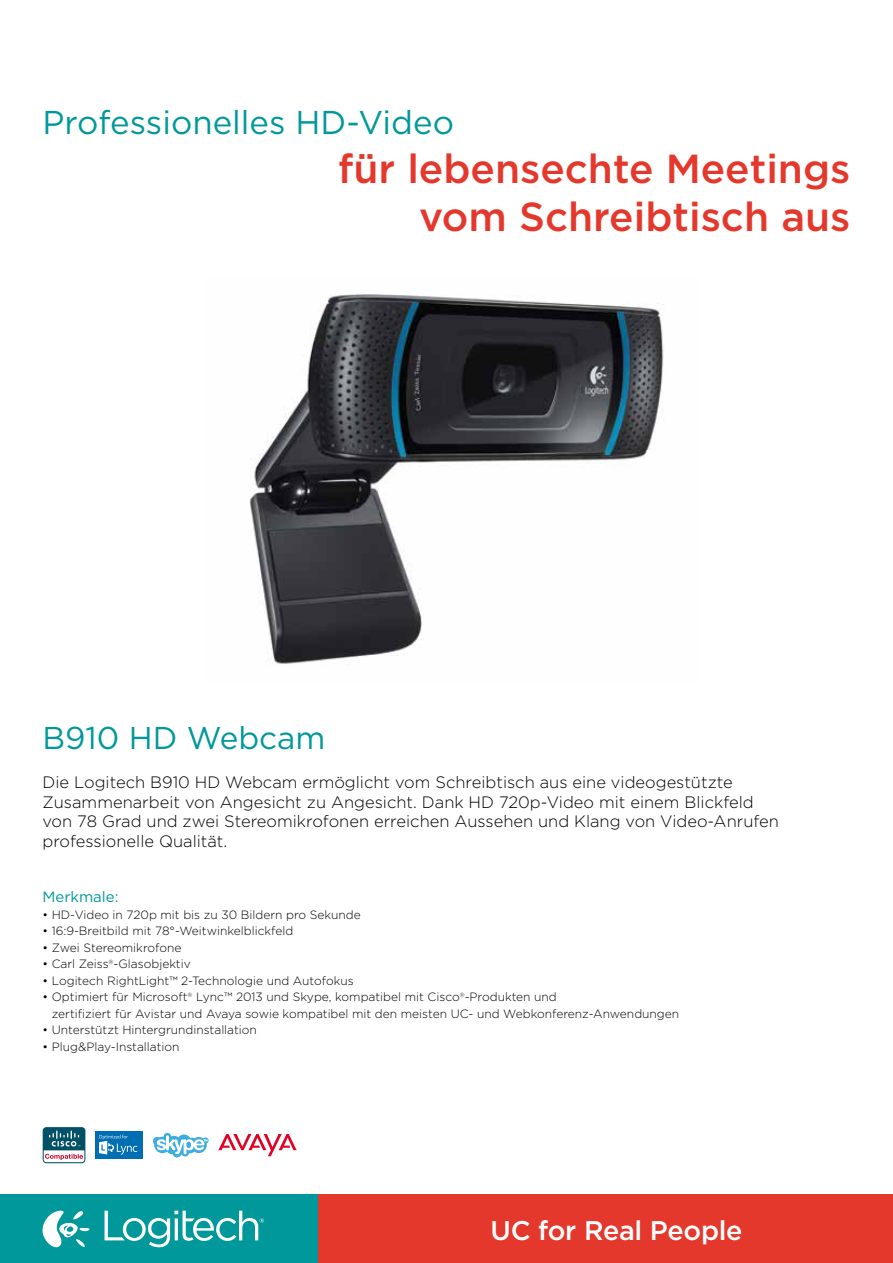
<style>
.page{position:relative;width:893px;height:1263px;background:#fff}
.page>*{position:absolute;margin:0;border:0;box-sizing:border-box;transform-origin:0 0}
.t1{font:500 40.5px/48.6px "Gotham";color:#e5382c;text-align:right}
.t2{font:33px "Gotham";color:#00989a}
.t3{font:31.5px "Gotham";color:#00989a}
.t4{font:500 27px "Gotham";letter-spacing:-.01em;color:#fff}
.t5{font:300 16.5px/19.5px "Gotham";color:#000}
.t6{font:15px "Gotham";color:#00989a}
.t7{font:300 12px/16.5px "Gotham";color:#000}
</style>
<div class="page">
<div style="left:0;top:1195px;width:319px;height:68px;background:#00989a"></div>
<div style="left:319px;top:1195px;width:574px;height:68px;background:#e5382c"></div>
<svg style="left:105px;top:1211px;width:159px;height:36px"></svg>
<svg style="left:43px;top:1211px;width:47px;height:36px"></svg>
<img style="left:249px;top:294px;width:415px;height:370px">
<div style="left:95px;top:1131px;width:48px;height:28px;background:#006eb3"></div>
<svg style="left:99px;top:1135px;width:38px;height:19px"></svg>
<div style="left:43px;top:1127px;width:42px;height:36px;background:#005165;border-radius:4px"></div>
<svg style="left:44px;top:1130px;width:40px;height:32px"></svg>
<svg style="left:153px;top:1133px;width:56px;height:24px"></svg>
<svg style="left:218px;top:1134px;width:79px;height:22px"></svg>
<h2 class="t2" style="left:43px;top:104px;width:413px">Professionelles HD-Video</h2>
<h1 class="t1" style="left:338px;top:143px;width:514px">für lebensechte Meetings vom Schreibtisch aus</h1>
<h3 class="t3" style="left:43px;top:721px;width:284px">B910 HD Webcam</h3>
<p class="t5" style="left:43px;top:772px;width:738px">Die Logitech B910 HD Webcam ermöglicht vom Schreibtisch aus eine videogestützte Zusammenarbeit von Angesicht zu Angesicht. Dank HD 720p-Video mit einem Blickfeld von 78 Grad und zwei Stereomikrofonen erreichen Aussehen und Klang von Video-Anrufen professionelle Qualität.</p>
<p class="t6" style="left:43px;top:889px;width:78px">Merkmale:</p>
<p class="t7" style="left:43px;top:906px;width:320px">• HD-Video in 720p mit bis zu 30 Bildern pro Sekunde</p>
<p class="t7" style="left:43px;top:923px;width:252px">• 16:9-Breitbild mit 78°-Weitwinkelblickfeld</p>
<p class="t7" style="left:43px;top:939px;width:140px">• Zwei Stereomikrofone</p>
<p class="t7" style="left:43px;top:956px;width:150px">• Carl Zeiss<sup>®</sup>-Glasobjektiv</p>
<p class="t7" style="left:43px;top:972px;width:313px">• Logitech RightLight™ 2-Technologie und Autofokus</p>
<p class="t7" style="left:52px;top:989px;width:629px;text-indent:-9px">• Optimiert für Microsoft<sup>®</sup> Lync™ 2013 und Skype, kompatibel mit Cisco<sup>®</sup>-Produkten und<br>zertifiziert für Avistar und Avaya sowie kompatibel mit den meisten UC- und Webkonferenz-Anwendungen</p>
<p class="t7" style="left:43px;top:1022px;width:216px">• Unterstützt Hintergrundinstallation</p>
<p class="t7" style="left:43px;top:1038px;width:139px">• Plug&amp;Play-Installation</p>
<h3 class="t4" style="left:491px;top:1215px;width:254px">UC for Real People</h3>
</div>
